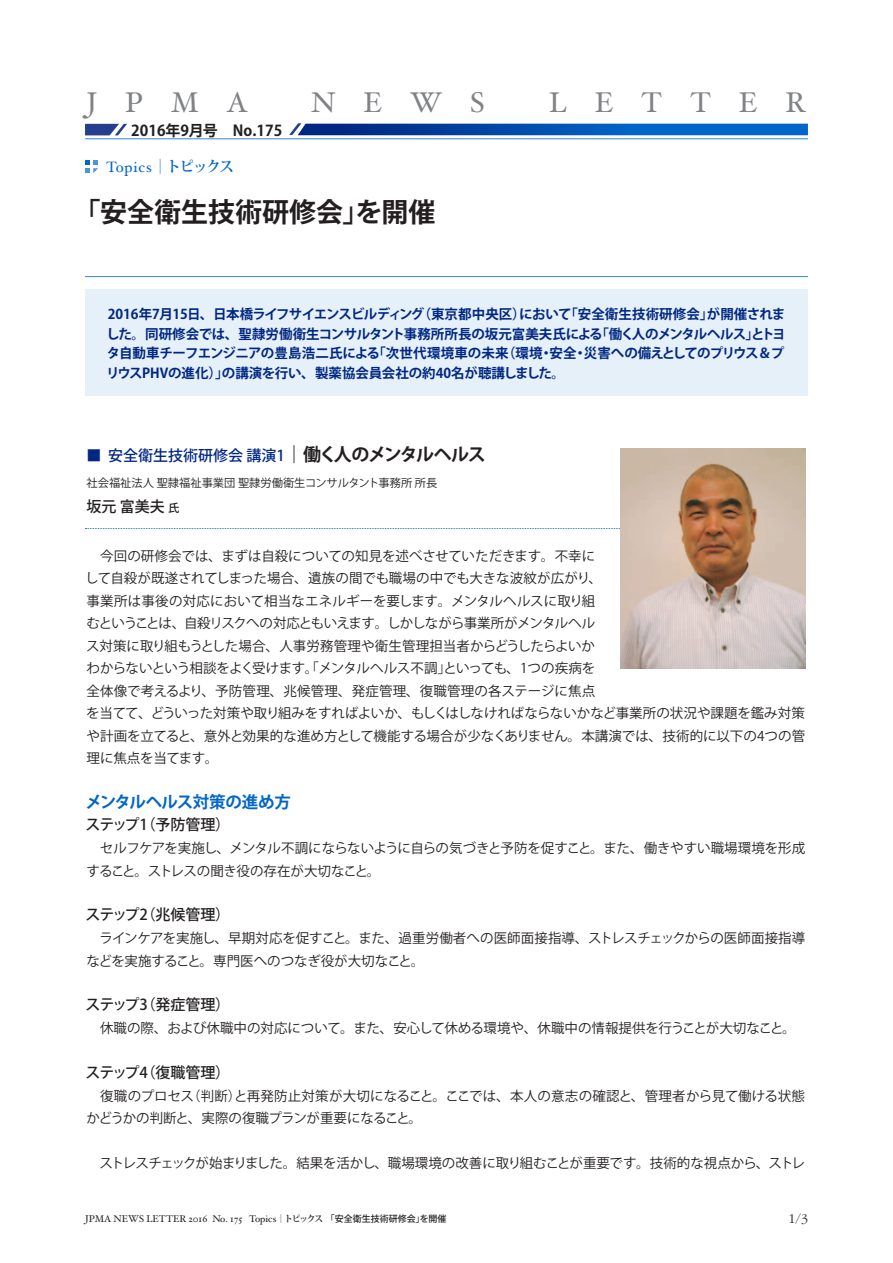
<style>
.page{position:relative;width:893px;height:1263px;background:#fff}
.page>*{position:absolute;margin:0;border:0;box-sizing:border-box;transform-origin:0 0}
.t1{font:28.5px "Hoefler Text";letter-spacing:.985em;color:#808285}
.t2{font:700 27px "Koz Go Pr 6 N";color:#231f20}
.t3{font:700 16.5px "Koz Go Pr 6 N";letter-spacing:-.03em;color:#0266c8}
.t4{font:500 15px "Koz Go Pr 6 N";letter-spacing:-.01em;color:#231f20}
.t5{font:500 15px "Koz Go Pr 6 N";color:#002782}
.t6{font:700 15px "Koz Go Pr 6 N";color:#231f20}
.t7{font:15px "Hoefler Text";letter-spacing:.05em;color:#0266c8}
.t8{font:300 13.8px "Garamond";color:#231f20}
.t9{font:13.5px/22.5px "Koz Go Pr 6 N";letter-spacing:-.01em;color:#231f20}
.t10{font:700 13.5px/19.5px "Koz Go Pr 6 N";letter-spacing:-.015em;color:#002782;text-align:justify}
.t11{font:11.25px "Koz Go Pr 6 N";color:#231f20}
.t12{font:9.75px "Hoefler Text";color:#231f20}
.s1{font-family:"Koz Min Pr 6 N";font-weight:700}
.s2{font-weight:700;font-size:18px;color:#231f20}
.s3{font-size:11.25px}
.s4{font-family:"Koz Min Pro";font-size:9px}
.s5{font-family:"Koz Min Pro";font-weight:700;font-size:9px}
.s6{font-family:"Koz Go Pr 6 N";font-weight:500;font-size:9px}
</style>
<div class="page">
<div style="left:85px;top:289px;width:723px;height:106px;background:#e6f0f9"></div>
<svg style="left:85px;top:528px;width:536px;height:1px"></svg>
<img style="left:621px;top:448px;width:184px;height:221px">
<hr style="left:85px;top:276px;width:723px;height:1px;background:#3585d3">
<svg style="left:85px;top:160px;width:13px;height:13px"></svg>
<svg style="left:85px;top:124px;width:42px;height:11px"></svg>
<svg style="left:289px;top:123px;width:519px;height:12px;background:#135bb3"></svg>
<hr style="left:85px;top:139px;width:723px;height:1px;background:#3585d3">
<h1 class="t1" style="left:87px;top:85px;width:163px">JPMA</h1>
<h1 class="t1" style="left:311px;top:85px;width:175px">NEWS</h1>
<h1 class="t1" style="left:549px;top:85px;width:259px">LETTER</h1>
<p class="t6" style="left:131px;top:122px;width:153px">2016年9月号　No.175</p>
<p class="t7" style="left:106px;top:158px;width:130px">Topics<span class="s1">｜トピックス</span></p>
<h2 class="t2" style="left:74px;top:196px;width:363px">「安全衛生技術研修会」を開催</h2>
<p class="t10" style="left:106px;top:305px;width:681px">2016年7月15日、日本橋ライフサイエンスビルディング（東京都中央区）において「安全衛生技術研修会」が開催されました。同研修会では、聖隷労働衛生コンサルタント事務所所長の坂元富美夫氏による「働く人のメンタルヘルス」とトヨタ自動車チーフエンジニアの豊島浩二氏による「次世代環境車の未来（環境・安全・災害への備えとしてのプリウス＆プリウスPHVの進化）」の講演を行い、製薬協会員会社の約40名が聴講しました。</p>
<p class="t5" style="left:87px;top:447px;width:401px">■ 安全衛生技術研修会 講演1<span class="s2">｜働く人のメンタルヘルス</span></p>
<p class="t11" style="left:87px;top:477px;width:352px">社会福祉法人 聖隷福祉事業団 聖隷労働衛生コンサルタント事務所 所長</p>
<p class="t4" style="left:87px;top:498px;width:94px">坂元 富美夫 <span class="s3">氏</span></p>
<p class="t9" style="left:85px;top:545px;width:721px">　今回の研修会では、まずは自殺についての知見を述べさせていただきます。不幸に<br>して自殺が既遂されてしまった場合、遺族の間でも職場の中でも大きな波紋が広がり、<br>事業所は事後の対応において相当なエネルギーを要します。メンタルヘルスに取り組<br>むということは、自殺リスクへの対応ともいえます。しかしながら事業所がメンタルヘル<br>ス対策に取り組もうとした場合、人事労務管理や衛生管理担当者からどうしたらよいか<br>わからないという相談をよく受けます。「メンタルヘルス不調」といっても、1つの疾病を<br>全体像で考えるより、予防管理、兆候管理、発症管理、復職管理の各ステージに焦点<br>を当てて、どういった対策や取り組みをすればよいか、もしくはしなければならないかなど事業所の状況や課題を鑑み対策や計画を立てると、意外と効果的な進め方として機能する場合が少なくありません。本講演では、技術的に以下の4つの管理に焦点を当てます。</p>
<p class="t3" style="left:86px;top:792px;width:207px">メンタルヘルス対策の進め方</p>
<p class="t4" style="left:86px;top:816px;width:146px">ステップ1（予防管理）</p>
<p class="t9" style="left:87px;top:837px;width:720px">　セルフケアを実施し、メンタル不調にならないように自らの気づきと予防を促すこと。また、働きやすい職場環境を形成すること。ストレスの聞き役の存在が大切なこと。</p>
<p class="t4" style="left:86px;top:906px;width:146px">ステップ2（兆候管理）</p>
<p class="t9" style="left:87px;top:927px;width:720px">　ラインケアを実施し、早期対応を促すこと。また、過重労働者への医師面接指導、ストレスチェックからの医師面接指導などを実施すること。専門医へのつなぎ役が大切なこと。</p>
<p class="t4" style="left:86px;top:996px;width:146px">ステップ3（発症管理）</p>
<p class="t9" style="left:87px;top:1017px;width:711px">　休職の際、および休職中の対応について。また、安心して休める環境や、休職中の情報提供を行うことが大切なこと。</p>
<p class="t4" style="left:86px;top:1064px;width:146px">ステップ4（復職管理）</p>
<p class="t9" style="left:87px;top:1085px;width:720px">　復職のプロセス（判断）と再発防止対策が大切になること。ここでは、本人の意志の確認と、管理者から見て働ける状態かどうかの判断と、実際の復職プランが重要になること。</p>
<p class="t9" style="left:87px;top:1152px;width:720px">　ストレスチェックが始まりました。結果を活かし、職場環境の改善に取り組むことが重要です。技術的な視点から、ストレ</p>
<p class="t12" style="left:85px;top:1213px;width:363px">JPMA NEWS LETTER 2016 No. 175 Topics<span class="s4">｜</span><span class="s5">トピックス</span> <span class="s6">「安全衛生技術研修会」を開催</span></p>
<p class="t8" style="left:789px;top:1211px;width:21px">1/3</p>
</div>
